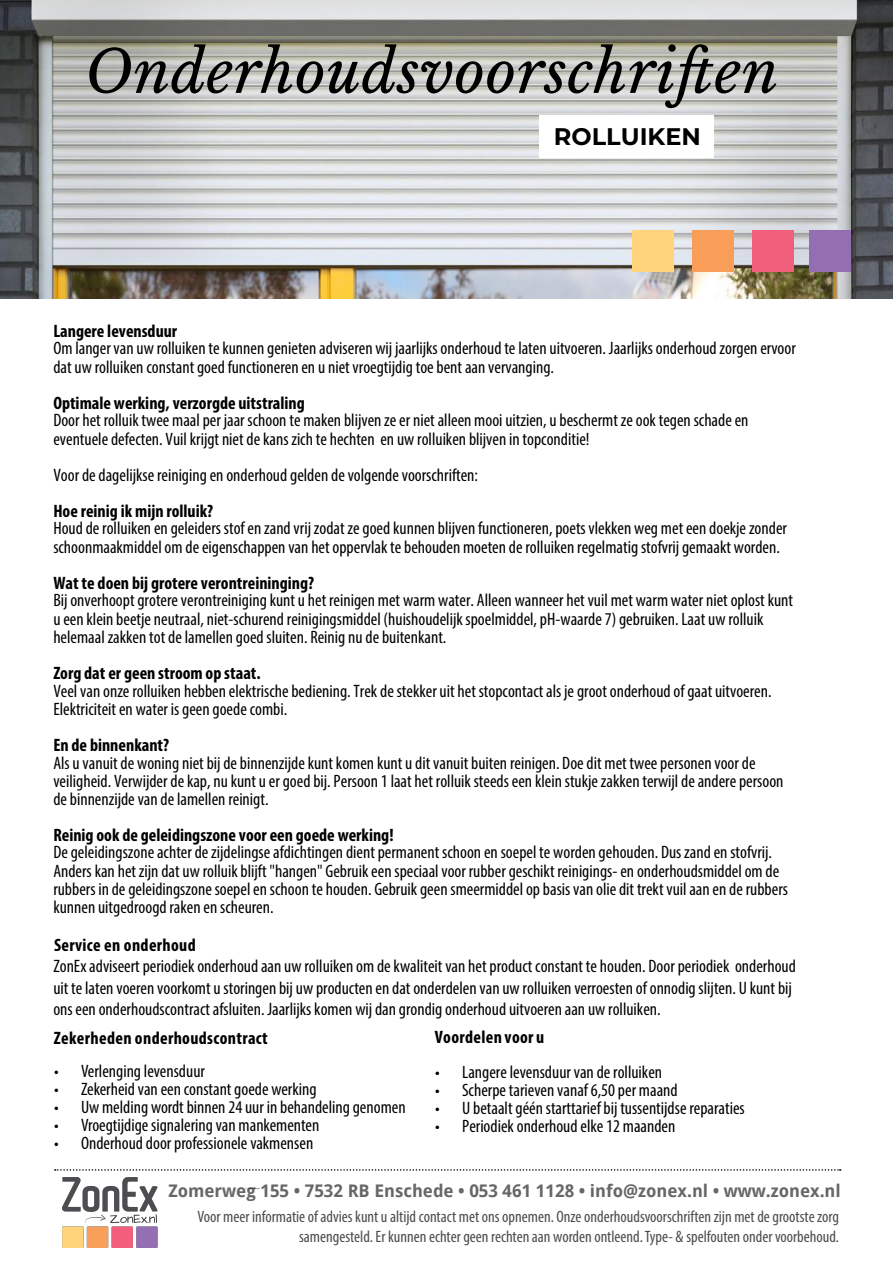
<style>
.page{position:relative;width:893px;height:1263px;background:#fff}
.page>*{position:absolute;margin:0;border:0;box-sizing:border-box;transform-origin:0 0}
.t1{font:italic 58.5px "Libre Baskerville";letter-spacing:.01em;color:#000}
.t2{font:700 24px "Montserrat";color:#000}
.Plat{font:condensed 18px/18px "Myriad Pro";color:#000}
.kopje_stroke{font:700 condensed 18px "Myriad Pro";letter-spacing:.02em;color:#000}
.t3{font:700 17.4px "Droid Sans";color:#666767}
.t4{font:condensed 16.5px/19.8px "Myriad Pro";color:#4d4d4f;text-align:right}
.s1{font-weight:700}
</style>
<div class="page">
<img style="left:0;top:0;width:893px;height:298px">
<div style="left:539px;top:115px;width:175px;height:43px;background:#fff"></div>
<div style="left:633px;top:230px;width:41px;height:42px;background:#ffd47c"></div>
<div style="left:692px;top:230px;width:42px;height:42px;background:#f89e59"></div>
<div style="left:752px;top:230px;width:41px;height:42px;background:#f0607c"></div>
<div style="left:809px;top:230px;width:41px;height:42px;background:#936fb1"></div>
<svg style="left:55px;top:1169px;width:786px;height:2px"></svg>
<img style="left:63px;top:1177px;width:196px;height:70px">
<p class="t1" style="left:85px;top:36px;width:695px">Onderhoudsvoorschriften</p>
<p class="t2" style="left:554px;top:119px;width:148px">ROLLUIKEN</p>
<p class="Plat" style="left:53px;top:321px;width:744px"><span class="s1">Langere levensduur<br></span>Om langer van uw rolluiken te kunnen genieten adviseren wij jaarlijks onderhoud te laten uitvoeren. Jaarlijks onderhoud zorgen ervoor dat uw rolluiken constant goed functioneren en u niet vroegtijdig toe bent aan vervanging.</p>
<p class="Plat" style="left:53px;top:393px;width:697px"><span class="s1">Optimale werking, verzorgde uitstraling<br></span>Door het rolluik twee maal per jaar schoon te maken blijven ze er niet alleen mooi uitzien, u beschermt ze ook tegen schade en eventuele defecten. Vuil krijgt niet de kans zich te hechten en uw rolluiken blijven in topconditie!</p>
<p class="Plat" style="left:53px;top:456px;width:426px;line-height:36px">Voor de dagelijkse reiniging en onderhoud gelden de volgende voorschriften:<br><span class="s1">Hoe reinig ik mijn rolluik?</span></p>
<p class="Plat" style="left:53px;top:519px;width:735px;line-height:18.5px">Houd de rolluiken en geleiders stof en zand vrij zodat ze goed kunnen blijven functioneren, poets vlekken weg met een doekje zonder schoonmaakmiddel om de eigenschappen van het oppervlak te behouden moeten de rolluiken regelmatig stofvrij gemaakt worden.</p>
<p class="Plat" style="left:53px;top:573px;width:741px"><span class="s1">Wat te doen bij grotere verontreininging?<br></span>Bij onverhoopt grotere verontreiniging kunt u het reinigen met warm water. Alleen wanneer het vuil met warm water niet oplost kunt u een klein beetje neutraal, niet-schurend reinigingsmiddel (huishoudelijk spoelmiddel, pH-waarde 7) gebruiken. Laat uw rolluik helemaal zakken tot de lamellen goed sluiten. Reinig nu de buitenkant.</p>
<p class="Plat" style="left:53px;top:664px;width:720px"><span class="s1">Zorg dat er geen stroom op staat.<br></span>Veel van onze rolluiken hebben elektrische bediening. Trek de stekker uit het stopcontact als je groot onderhoud of gaat uitvoeren.<br>Elektriciteit en water is geen goede combi.</p>
<p class="Plat" style="left:53px;top:736px;width:732px"><span class="s1">En de binnenkant?<br></span>Als u vanuit de woning niet bij de binnenzijde kunt komen kunt u dit vanuit buiten reinigen. Doe dit met twee personen voor de veiligheid. Verwijder de kap, nu kunt u er goed bij. Persoon 1 laat het rolluik steeds een klein stukje zakken terwijl de andere persoon de binnenzijde van de lamellen reinigt.</p>
<p class="Plat" style="left:53px;top:826px;width:736px"><span class="s1">Reinig ook de geleidingszone voor een goede werking!<br></span>De geleidingszone achter de zijdelingse afdichtingen dient permanent schoon en soepel te worden gehouden. Dus zand en stofvrij.<br>Anders kan het zijn dat uw rolluik blijft "hangen" Gebruik een speciaal voor rubber geschikt reinigings- en onderhoudsmiddel om de rubbers in de geleidingszone soepel en schoon te houden. Gebruik geen smeermiddel op basis van olie dit trekt vuil aan en de rubbers kunnen uitgedroogd raken en scheuren.</p>
<p class="Plat" style="left:53px;top:934px;width:744px;line-height:21.3px"><span class="s1">Service en onderhoud<br></span>ZonEx adviseert periodiek onderhoud aan uw rolluiken om de kwaliteit van het product constant te houden. Door periodiek onderhoud uit te laten voeren voorkomt u storingen bij uw producten en dat onderdelen van uw rolluiken verroesten of onnodig slijten. U kunt bij ons een onderhoudscontract afsluiten. Jaarlijks komen wij dan grondig onderhoud uitvoeren aan uw rolluiken.</p>
<p class="kopje_stroke" style="left:54px;top:1026px;width:215px">Zekerheden onderhoudscontract</p>
<p class="Plat" style="left:54px;top:1062px;width:152px">• Verlenging levensduur</p>
<p class="Plat" style="left:54px;top:1080px;width:264px">• Zekerheid van een constant goede werking</p>
<p class="Plat" style="left:54px;top:1098px;width:353px">• Uw melding wordt binnen 24 uur in behandeling genomen</p>
<p class="Plat" style="left:54px;top:1116px;width:267px">• Vroegtijdige signalering van mankementen</p>
<p class="Plat" style="left:54px;top:1134px;width:261px">• Onderhoud door professionele vakmensen</p>
<p class="kopje_stroke" style="left:435px;top:1026px;width:111px">Voordelen voor u</p>
<p class="Plat" style="left:435px;top:1063px;width:228px">• Langere levensduur van de rolluiken</p>
<p class="Plat" style="left:435px;top:1081px;width:244px">• Scherpe tarieven vanaf 6,50 per maand</p>
<p class="Plat" style="left:435px;top:1099px;width:311px">• U betaalt géén starttarief bij tussentijdse reparaties</p>
<p class="Plat" style="left:435px;top:1117px;width:242px">• Periodiek onderhoud elke 12 maanden</p>
<p class="t3" style="left:168px;top:1180px;width:674px">Zomerweg 155 • 7532 RB Enschede • 053 461 1128 • info@zonex.nl • www.zonex.nl</p>
<p class="t4" style="left:198px;top:1206px;width:643px">Voor meer informatie of advies kunt u altijd contact met ons opnemen. Onze onderhoudsvoorschriften zijn met de grootste zorg samengesteld. Er kunnen echter geen rechten aan worden ontleend. Type- &amp; spelfouten onder voorbehoud.</p>
</div>
